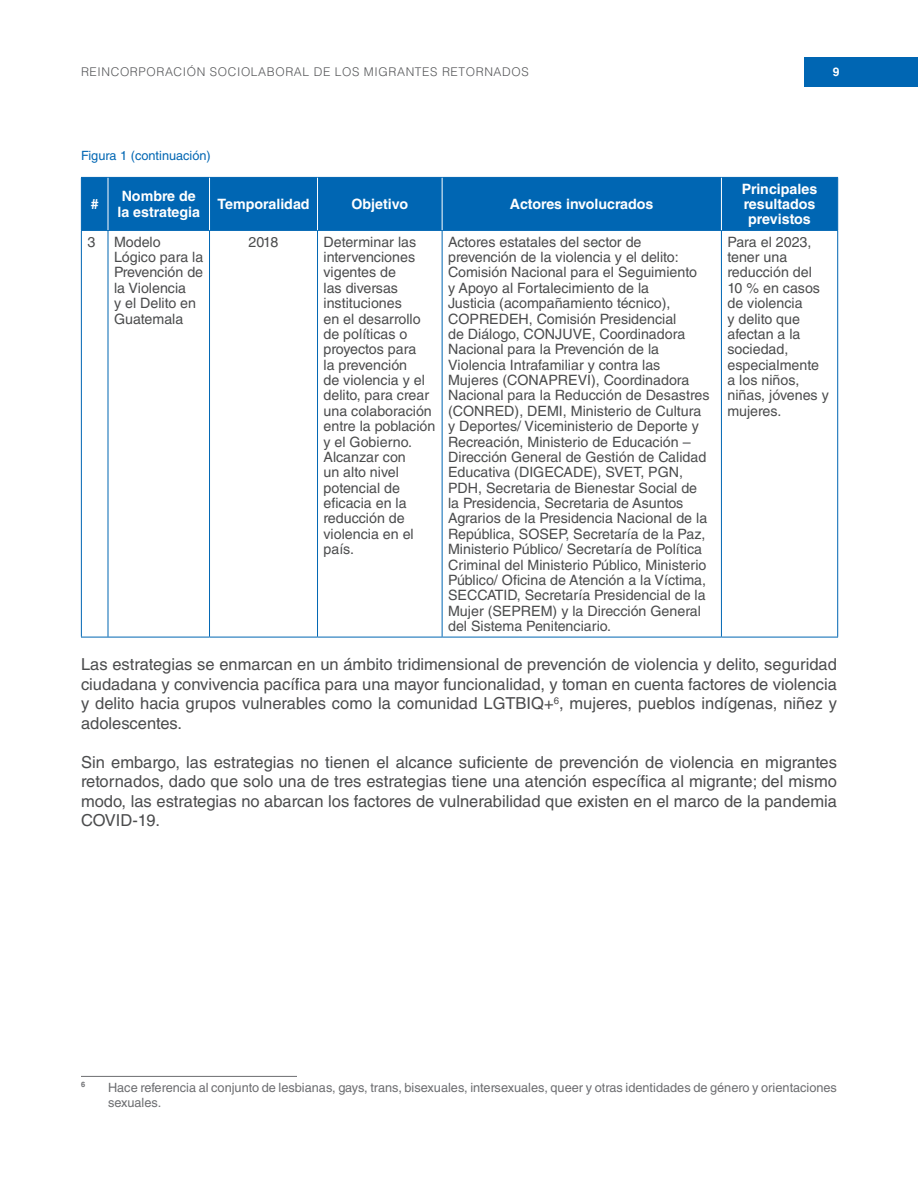
<style>
.page{position:relative;width:918px;height:1188px;background:#fff}
.page>*{position:absolute;margin:0;border:0;box-sizing:border-box;transform-origin:0 0}
.texto{font:16.5px/19.5px "Helvetica LT Std";color:#4b4c4d;text-align:justify}
.texto-2{font:14.25px/15.5px "Helvetica LT Std";color:#4b4c4d}
.texto-3{font:700 14.25px/15.5px "Helvetica LT Std";color:#fff}
.pie_de_página{font:12.75px/15.3px "Helvetica LT Std";color:#6c6d70}
.pie_de_página-2{font:12.75px "Helvetica LT Std";color:#0066b3}
.t1{font:300 12px "Helvetica LT Std";letter-spacing:.05em;color:#57585a}
.t2{font:700 12px "Helvetica LT Std";color:#fff}
.pie_de_página-3{font:700 7.5px "Helvetica LT Std";color:#6c6d70}
</style>
<div class="page">
<div style="left:805px;top:57px;width:113px;height:29px;background:#0066b3"></div>
<div style="left:81px;top:177px;width:757px;height:54px;background:#0066b3"></div>
<hr style="left:108px;top:230px;width:102px;height:1px;background:#0066b3">
<hr style="left:210px;top:230px;width:108px;height:1px;background:#0066b3">
<hr style="left:318px;top:230px;width:124px;height:1px;background:#0066b3">
<hr style="left:442px;top:230px;width:279px;height:1px;background:#0066b3">
<hr style="left:721px;top:230px;width:117px;height:1px;background:#0066b3">
<hr style="left:81px;top:231px;width:1px;height:406px;background:#0066b3">
<hr style="left:108px;top:231px;width:1px;height:406px;background:#0066b3">
<hr style="left:209px;top:231px;width:1px;height:406px;background:#0066b3">
<hr style="left:317px;top:231px;width:1px;height:406px;background:#0066b3">
<hr style="left:442px;top:231px;width:1px;height:406px;background:#0066b3">
<hr style="left:721px;top:231px;width:1px;height:406px;background:#0066b3">
<hr style="left:837px;top:231px;width:1px;height:406px;background:#0066b3">
<svg style="left:81px;top:637px;width:27px;height:1px"></svg>
<hr style="left:108px;top:637px;width:102px;height:1px;background:#0066b3">
<hr style="left:210px;top:637px;width:108px;height:1px;background:#0066b3">
<hr style="left:318px;top:637px;width:124px;height:1px;background:#0066b3">
<hr style="left:442px;top:637px;width:279px;height:1px;background:#0066b3">
<hr style="left:721px;top:637px;width:117px;height:1px;background:#0066b3">
<hr style="left:108px;top:178px;width:1px;height:52px;background:#fff">
<hr style="left:209px;top:178px;width:1px;height:52px;background:#fff">
<hr style="left:317px;top:178px;width:1px;height:52px;background:#fff">
<hr style="left:442px;top:178px;width:1px;height:52px;background:#fff">
<hr style="left:721px;top:178px;width:1px;height:52px;background:#fff">
<hr style="left:81px;top:1076px;width:216px;height:1px;background:#6c6d70">
<p class="t1" style="left:81px;top:64px;width:449px">REINCORPORACIÓN SOCIOLABORAL DE LOS MIGRANTES RETORNADOS</p>
<p class="t2" style="left:833px;top:64px;width:8px">9</p>
<p class="pie_de_página-2" style="left:81px;top:148px;width:131px">Figura 1 (continuación)</p>
<p class="texto-3" style="left:91px;top:196px;width:9px">#</p>
<p class="texto-3" style="left:117px;top:188px;width:84px">Nombre de la estrategia</p>
<p class="texto-3" style="left:217px;top:196px;width:94px">Temporalidad</p>
<p class="texto-3" style="left:352px;top:196px;width:58px">Objetivo</p>
<p class="texto-3" style="left:510px;top:196px;width:145px">Actores involucrados</p>
<p class="texto-3" style="left:742px;top:181px;width:77px;text-align:center">Principales resultados previstos</p>
<p class="texto-2" style="left:87px;top:234px;width:9px">3</p>
<p class="texto-2" style="left:114px;top:234px;width:91px">Modelo<br>Lógico para la<br>Prevención de la Violencia<br>y el Delito en<br>Guatemala</p>
<p class="texto-2" style="left:248px;top:234px;width:32px">2018</p>
<p class="texto-2" style="left:324px;top:234px;width:113px">Determinar las intervenciones vigentes de<br>las diversas instituciones<br>en el desarrollo de políticas o proyectos para<br>la prevención<br>de violencia y el delito, para crear una colaboración entre la población y el Gobierno.<br>Alcanzar con<br>un alto nivel potencial de eficacia en la reducción de violencia en el país.</p>
<p class="texto-2" style="left:448px;top:234px;width:263px">Actores estatales del sector de prevención de la violencia y el delito:<br>Comisión Nacional para el Seguimiento<br>y Apoyo al Fortalecimiento de la<br>Justicia (acompañamiento técnico), COPREDEH, Comisión Presidencial<br>de Diálogo, CONJUVE, Coordinadora Nacional para la Prevención de la Violencia Intrafamiliar y contra las Mujeres (CONAPREVI), Coordinadora Nacional para la Reducción de Desastres (CONRED), DEMI, Ministerio de Cultura y Deportes/ Viceministerio de Deporte y Recreación, Ministerio de Educación – Dirección General de Gestión de Calidad Educativa (DIGECADE), SVET, PGN, PDH, Secretaria de Bienestar Social de la Presidencia, Secretaria de Asuntos Agrarios de la Presidencia Nacional de la República, SOSEP, Secretaría de la Paz, Ministerio Público/ Secretaría de Política Criminal del Ministerio Público, Ministerio Público/ Oficina de Atención a la Víctima, SECCATID, Secretaría Presidencial de la Mujer (SEPREM) y la Dirección General del Sistema Penitenciario.</p>
<p class="texto-2" style="left:727px;top:234px;width:103px">Para el 2023, tener una reducción del<br>10 % en casos de violencia<br>y delito que afectan a la sociedad, especialmente a los niños, niñas, jóvenes y mujeres.</p>
<p class="texto" style="left:81px;top:655px;width:758px">Las estrategias se enmarcan en un ámbito tridimensional de prevención de violencia y delito, seguridad ciudadana y convivencia pacífica para una mayor funcionalidad, y toman en cuenta factores de violencia y delito hacia grupos vulnerables como la comunidad LGTBIQ+<sup>6</sup>, mujeres, pueblos indígenas, niñez y adolescentes.</p>
<p class="texto" style="left:81px;top:752px;width:758px">Sin embargo, las estrategias no tienen el alcance suficiente de prevención de violencia en migrantes retornados, dado que solo una de tres estrategias tiene una atención específica al migrante; del mismo modo, las estrategias no abarcan los factores de vulnerabilidad que existen en el marco de la pandemia COVID-19.</p>
<p class="pie_de_página-3" style="left:81px;top:1080px;width:6px">6</p>
<p class="pie_de_página" style="left:108px;top:1080px;width:731px">Hace referencia al conjunto de lesbianas, gays, trans, bisexuales, intersexuales, queer y otras identidades de género y orientaciones sexuales.</p>
</div>
